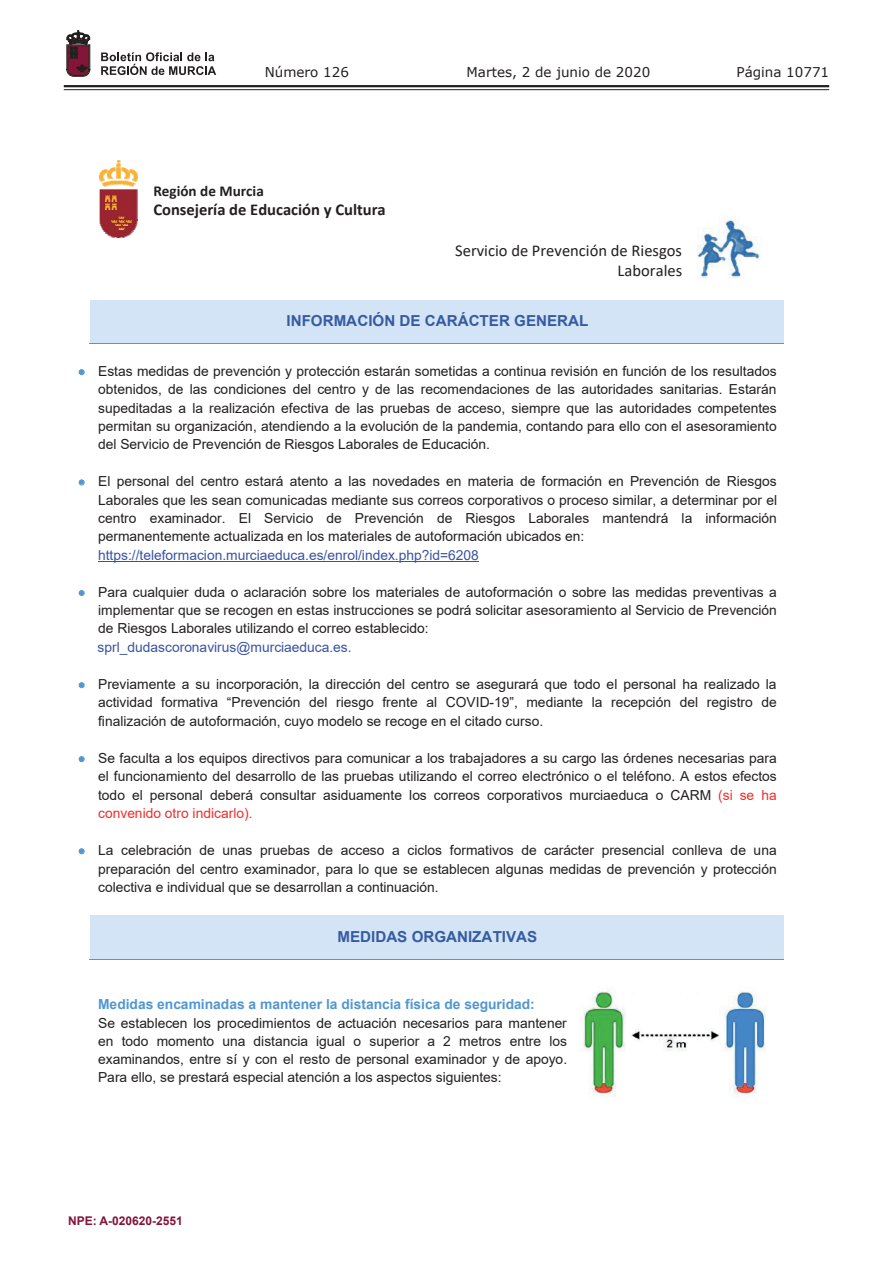
<style>
.page{position:relative;width:893px;height:1263px;background:#fff}
.page>*{position:absolute;margin:0;border:0;box-sizing:border-box;transform-origin:0 0}
.t1{font:16.5px/20.2px "Calibri";color:#231f20;text-align:right}
.t2{font:700 16.5px "Calibri";color:#231f20}
.t3{font:700 15.15px "Arial";color:#365ba0}
.t4{font:700 15.15px "Calibri";color:#231f20}
.t5{font:13.8px/18.3px "Arial";color:#231f20;text-align:justify}
.t6{font:13.8px "Arial";color:#3853a3}
.t7{font:700 13.8px "Arial";color:#5297d1}
.t8{font:13.5px "Verdana";color:#231f20}
.t9{font:700 12px "Arial";color:#83143a}
.s1{color:#5297d1}
.s2{color:#ee2f2a}
</style>
<div class="page">
<hr style="left:64px;top:85px;width:765px;height:2px;background:#231f20">
<hr style="left:64px;top:89px;width:765px;height:1px;background:#231f20">
<svg style="left:101px;top:52px;width:115px;height:23px"></svg>
<svg style="left:67px;top:31px;width:23px;height:45px"></svg>
<img style="left:99px;top:160px;width:39px;height:78px">
<img style="left:698px;top:220px;width:63px;height:59px">
<div style="left:91px;top:300px;width:693px;height:43px;background:#d2e4f5"></div>
<hr style="left:90px;top:343px;width:694px;height:1px;background:#5297d1">
<svg style="left:79px;top:369px;width:5px;height:6px"></svg>
<svg style="left:79px;top:480px;width:5px;height:5px"></svg>
<hr style="left:98px;top:561px;width:381px;height:1px;background:#3853a3">
<svg style="left:79px;top:590px;width:5px;height:6px"></svg>
<svg style="left:79px;top:682px;width:5px;height:6px"></svg>
<svg style="left:79px;top:756px;width:5px;height:6px"></svg>
<svg style="left:79px;top:848px;width:5px;height:6px"></svg>
<div style="left:91px;top:915px;width:693px;height:44px;background:#d2e4f5"></div>
<hr style="left:90px;top:959px;width:694px;height:1px;background:#5297d1">
<img style="left:582px;top:989px;width:184px;height:109px">
<p class="t8" style="left:265px;top:62px;width:86px">Número 126</p>
<p class="t8" style="left:466px;top:62px;width:185px">Martes, 2 de junio de 2020</p>
<p class="t8" style="left:736px;top:62px;width:94px">Página 10771</p>
<p class="t4" style="left:153px;top:180px;width:112px">Región de Murcia</p>
<p class="t2" style="left:153px;top:198px;width:234px">Consejería de Educación y Cultura</p>
<p class="t1" style="left:455px;top:240px;width:228px">Servicio de Prevención de Riesgos<br>Laborales</p>
<p class="t3" style="left:286px;top:310px;width:303px">INFORMACIÓN DE CARÁCTER GENERAL</p>
<p class="t5" style="left:98px;top:362px;width:680px;text-indent:-20px"><span class="s1">•</span> Estas medidas de prevención y protección estarán sometidas a continua revisión en función de los resultados obtenidos, de las condiciones del centro y de las recomendaciones de las autoridades sanitarias. Estarán supeditadas a la realización efectiva de las pruebas de acceso, siempre que las autoridades competentes permitan su organización, atendiendo a la evolución de la pandemia, contando para ello con el asesoramiento del Servicio de Prevención de Riesgos Laborales de Educación.</p>
<p class="t5" style="left:98px;top:472px;width:680px;text-indent:-20px"><span class="s1">•</span> El personal del centro estará atento a las novedades en materia de formación en Prevención de Riesgos Laborales que les sean comunicadas mediante sus correos corporativos o proceso similar, a determinar por el centro examinador. El Servicio de Prevención de Riesgos Laborales mantendrá la información permanentemente actualizada en los materiales de autoformación ubicados en:</p>
<p class="t6" style="left:98px;top:545px;width:382px">https://teleformacion.murciaeduca.es/enrol/index.php?id=6208</p>
<p class="t5" style="left:98px;top:583px;width:680px;text-indent:-20px"><span class="s1">•</span> Para cualquier duda o aclaración sobre los materiales de autoformación o sobre las medidas preventivas a implementar que se recogen en estas instrucciones se podrá solicitar asesoramiento al Servicio de Prevención de Riesgos Laborales utilizando el correo establecido:</p>
<p class="t6" style="left:98px;top:637px;width:256px">sprl_dudascoronavirus@murciaeduca.es.</p>
<p class="t5" style="left:98px;top:675px;width:680px;text-indent:-20px"><span class="s1">•</span> Previamente a su incorporación, la dirección del centro se asegurará que todo el personal ha realizado la actividad formativa “Prevención del riesgo frente al COVID-19”, mediante la recepción del registro de finalización de autoformación, cuyo modelo se recoge en el citado curso.</p>
<p class="t5" style="left:98px;top:749px;width:680px;text-indent:-20px"><span class="s1">•</span> Se faculta a los equipos directivos para comunicar a los trabajadores a su cargo las órdenes necesarias para el funcionamiento del desarrollo de las pruebas utilizando el correo electrónico o el teléfono. A estos efectos todo el personal deberá consultar asiduamente los correos corporativos murciaeduca o CARM <span class="s2">(si se ha convenido otro indicarlo).</span></p>
<p class="t5" style="left:98px;top:841px;width:680px;text-indent:-20px"><span class="s1">•</span> La celebración de unas pruebas de acceso a ciclos formativos de carácter presencial conlleva de una preparación del centro examinador, para lo que se establecen algunas medidas de prevención y protección colectiva e individual que se desarrollan a continuación.</p>
<p class="t3" style="left:337px;top:925px;width:201px">MEDIDAS ORGANIZATIVAS</p>
<p class="t7" style="left:98px;top:995px;width:438px">Medidas encaminadas a mantener la distancia física de seguridad:</p>
<p class="t5" style="left:98px;top:1013px;width:471px">Se establecen los procedimientos de actuación necesarios para mantener en todo momento una distancia igual o superior a 2 metros entre los examinandos, entre sí y con el resto de personal examinador y de apoyo.<br>Para ello, se prestará especial atención a los aspectos siguientes:</p>
<p class="t9" style="left:68px;top:1212px;width:116px">NPE: A-020620-2551</p>
</div>
